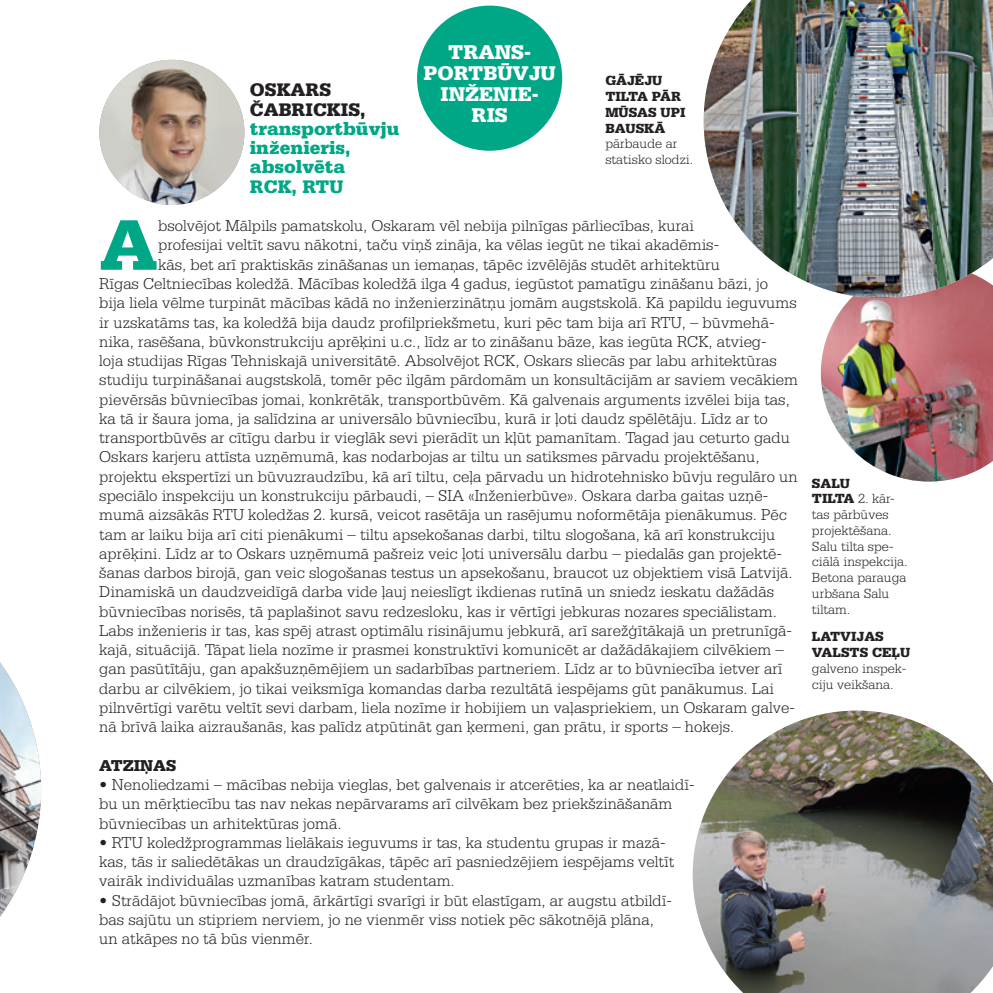
<style>
.page{position:relative;width:993px;height:993px;background:#fff}
.page>*{position:absolute;margin:0;border:0;box-sizing:border-box;transform-origin:0 0}
.t1{font:900 75.42px "Serifa CE";color:#00a786}
.t2{font:900 21px "Serifa CE";color:#fff}
.t3{font:900 19.25px/19.2px "Serifa CE";color:#00a786}
.t4{font:900 19.25px/19.2px "Serifa CE";color:#231f20}
.t5{font:300 16.62px/19.2px "Serifa CE";color:#231f20}
.t6{font:900 16.62px "Serifa CE";color:#231f20}
.t7{font:300 14px/15.8px "Serifa CE";color:#231f20}
.t8{font:900 14px/15.8px "Serifa CE";color:#231f20}
</style>
<div class="page">
<img style="left:0;top:662px;width:41px;height:254px">
<img style="left:99px;top:60px;width:145px;height:145px;border-radius:73px">
<img style="left:820px;top:298px;width:172px;height:183px">
<img style="left:703px;top:0;width:289px;height:298px">
<img style="left:692px;top:710px;width:300px;height:282px">
<div style="left:417px;top:6px;width:145px;height:145px;background:#00a786;border-radius:50%"></div>
<p class="t4" style="left:250px;top:80px;width:117px;text-indent:70px">S<br>ČABRICKIS,</p>
<p class="t3" style="left:250px;top:118px;width:151px">TRANSPORTBŪVJU<br>INŽENIERIS,<br>ABSOLVĒTA<br>RCK, RTU</p>
<p class="t4" style="left:250px;top:80px;width:42px">OSKAR</p>
<p class="t2" style="left:448px;top:40px;width:17px">TRA</p>
<p class="t2" style="left:494px;top:40px;width:38px">NS-</p>
<p class="t2" style="left:423px;top:61px;width:133px">PORTBŪVJU</p>
<p class="t2" style="left:440px;top:82px;width:100px">INŽENIE-</p>
<p class="t2" style="left:471px;top:103px;width:38px">RIS</p>
<p class="t8" style="left:605px;top:73px;width:58px">GĀJĒJU<br>TILTA</p>
<p class="t8" style="left:605px;top:88px;width:82px;text-indent:46px">PĀR<br>MŪSAS UPI<br>BAU</p>
<p class="t8" style="left:635px;top:120px;width:20px">SKĀ</p>
<p class="t7" style="left:605px;top:135px;width:89px">pārbaude ar statisko slodzi.</p>
<h1 class="t1" style="left:99px;top:200px;width:60px">A</h1>
<p class="t5" style="left:158px;top:215px;width:537px">bsolvējot Mālpils pamatskolu, Oskaram vēl nebija pilnīgas pārliecības, kurai</p>
<p class="t5" style="left:158px;top:235px;width:562px">profesijai veltīt savu nākotni, taču viņš zināja, ka vēlas iegūt ne tikai akadēmis-</p>
<p class="t5" style="left:158px;top:254px;width:563px">kās, bet arī praktiskās zināšanas un iemaņas, tāpēc izvēlējās studēt arhitektūru</p>
<p class="t5" style="left:99px;top:273px;width:670px">Rīgas Celtniecības koledžā. Mācības koledžā ilga 4 gadus, iegūstot pamatīgu zināšanu bāzi, jo</p>
<p class="t5" style="left:99px;top:292px;width:698px">bija liela vēlme turpināt mācības kādā no inženierzinātņu jomām augstskolā. Kā papildu ieguvums</p>
<p class="t5" style="left:99px;top:312px;width:676px">ir uzskatāms tas, ka koledžā bija daudz profilpriekšmetu, kuri pēc tam bija arī RTU, – būvmehā-</p>
<p class="t5" style="left:99px;top:331px;width:668px">nika, rasēšana, būvkonstrukciju aprēķini u.c., līdz ar to zināšanu bāze, kas iegūta RCK, atvieg-</p>
<p class="t5" style="left:99px;top:350px;width:679px">loja studijas Rīgas Tehniskajā universitātē. Absolvējot RCK, Oskars sliecās par labu arhitektūras</p>
<p class="t5" style="left:99px;top:369px;width:700px">studiju turpināšanai augstskolā, tomēr pēc ilgām pārdomām un konsultācijām ar saviem vecākiem</p>
<p class="t5" style="left:99px;top:389px;width:691px">pievērsās būvniecības jomai, konkrētāk, transportbūvēm. Kā galvenais arguments izvēlei bija tas,</p>
<p class="t5" style="left:99px;top:408px;width:669px">ka tā ir šaura joma, ja salīdzina ar universālo būvniecību, kurā ir ļoti daudz spēlētāju. Līdz ar to</p>
<p class="t5" style="left:99px;top:427px;width:692px">transportbūvēs ar cītīgu darbu ir vieglāk sevi pierādīt un kļūt pamanītam. Tagad jau ceturto gadu</p>
<p class="t5" style="left:99px;top:446px;width:661px">Oskars karjeru attīsta uzņēmumā, kas nodarbojas ar tiltu un satiksmes pārvadu projektēšanu,</p>
<p class="t5" style="left:99px;top:466px;width:699px">projektu ekspertīzi un būvuzraudzību, kā arī tiltu, ceļa pārvadu un hidrotehnisko būvju regulāro un</p>
<p class="t5" style="left:99px;top:485px;width:670px">speciālo inspekciju un konstrukciju pārbaudi, – SIA «Inženierbūve». Oskara darba gaitas uzņē-</p>
<p class="t5" style="left:99px;top:504px;width:689px">mumā aizsākās RTU koledžas 2. kursā, veicot rasētāja un rasējumu noformētāja pienākumus. Pēc</p>
<p class="t5" style="left:99px;top:523px;width:677px">tam ar laiku bija arī citi pienākumi – tiltu apsekošanas darbi, tiltu slogošana, kā arī konstrukciju</p>
<p class="t5" style="left:99px;top:543px;width:684px">aprēķini. Līdz ar to Oskars uzņēmumā pašreiz veic ļoti universālu darbu – piedalās gan projektē-</p>
<p class="t5" style="left:99px;top:562px;width:694px">šanas darbos birojā, gan veic slogošanas testus un apsekošanu, braucot uz objektiem visā Latvijā.</p>
<p class="t5" style="left:99px;top:581px;width:676px">Dinamiskā un daudzveidīgā darba vide ļauj neieslīgt ikdienas rutīnā un sniedz ieskatu dažādās</p>
<p class="t5" style="left:99px;top:600px;width:678px">būvniecības norisēs, tā paplašinot savu redzesloku, kas ir vērtīgi jebkuras nozares speciālistam.</p>
<p class="t5" style="left:99px;top:620px;width:694px">Labs inženieris ir tas, kas spēj atrast optimālu risinājumu jebkurā, arī sarežģītākajā un pretrunīgā-</p>
<p class="t5" style="left:99px;top:639px;width:686px">kajā, situācijā. Tāpat liela nozīme ir prasmei konstruktīvi komunicēt ar dažādākajiem cilvēkiem –</p>
<p class="t5" style="left:99px;top:658px;width:684px">gan pasūtītāju, gan apakšuzņēmējiem un sadarbības partneriem. Līdz ar to būvniecība ietver arī</p>
<p class="t5" style="left:99px;top:677px;width:676px">darbu ar cilvēkiem, jo tikai veiksmīga komandas darba rezultātā iespējams gūt panākumus. Lai</p>
<p class="t5" style="left:99px;top:697px;width:697px">pilnvērtīgi varētu veltīt sevi darbam, liela nozīme ir hobijiem un vaļaspriekiem, un Oskaram galve-</p>
<p class="t5" style="left:99px;top:716px;width:636px">nā brīvā laika aizraušanās, kas palīdz atpūtināt gan ķermeni, gan prātu, ir sports – hokejs.</p>
<p class="t6" style="left:99px;top:755px;width:78px">ATZIŅAS</p>
<p class="t5" style="left:99px;top:774px;width:596px">• Nenoliedzami – mācības nebija vieglas, bet galvenais ir atcerēties, ka ar neatlaidī&shy;bu un mērķtiecību tas nav nekas nepārvarams arī cilvēkam bez priekšzināšanām būvniecības un arhitektūras jomā.</p>
<p class="t5" style="left:99px;top:832px;width:576px">• RTU koledžprogrammas lielākais ieguvums ir tas, ka studentu grupas ir mazā&shy;kas, tās ir saliedētākas un draudzīgākas, tāpēc arī pasniedzējiem iespējams veltīt vairāk individuālas uzmanības katram studentam.</p>
<p class="t5" style="left:99px;top:889px;width:574px">• Strādājot būvniecības jomā, ārkārtīgi svarīgi ir būt elastīgam, ar augstu atbildī&shy;bas sajūtu un stipriem nerviem, jo ne vienmēr viss notiek pēc sākotnējā plāna, un atkāpes no tā būs vienmēr.</p>
<p class="t8" style="left:811px;top:474px;width:26px">SALU<br>TILTA</p>
<p class="t7" style="left:811px;top:490px;width:97px;text-indent:46px">2. kār&shy;tas pārbūves projektēšana.<br>Salu tilta spe&shy;ciālā inspekcija.<br>Betona parauga urbšana Salu tiltam.</p>
<p class="t8" style="left:811px;top:628px;width:90px">LATVIJAS<br>VALSTS CEĻU</p>
<p class="t7" style="left:811px;top:660px;width:96px">galveno inspek&shy;ciju veikšana.</p>
</div>
